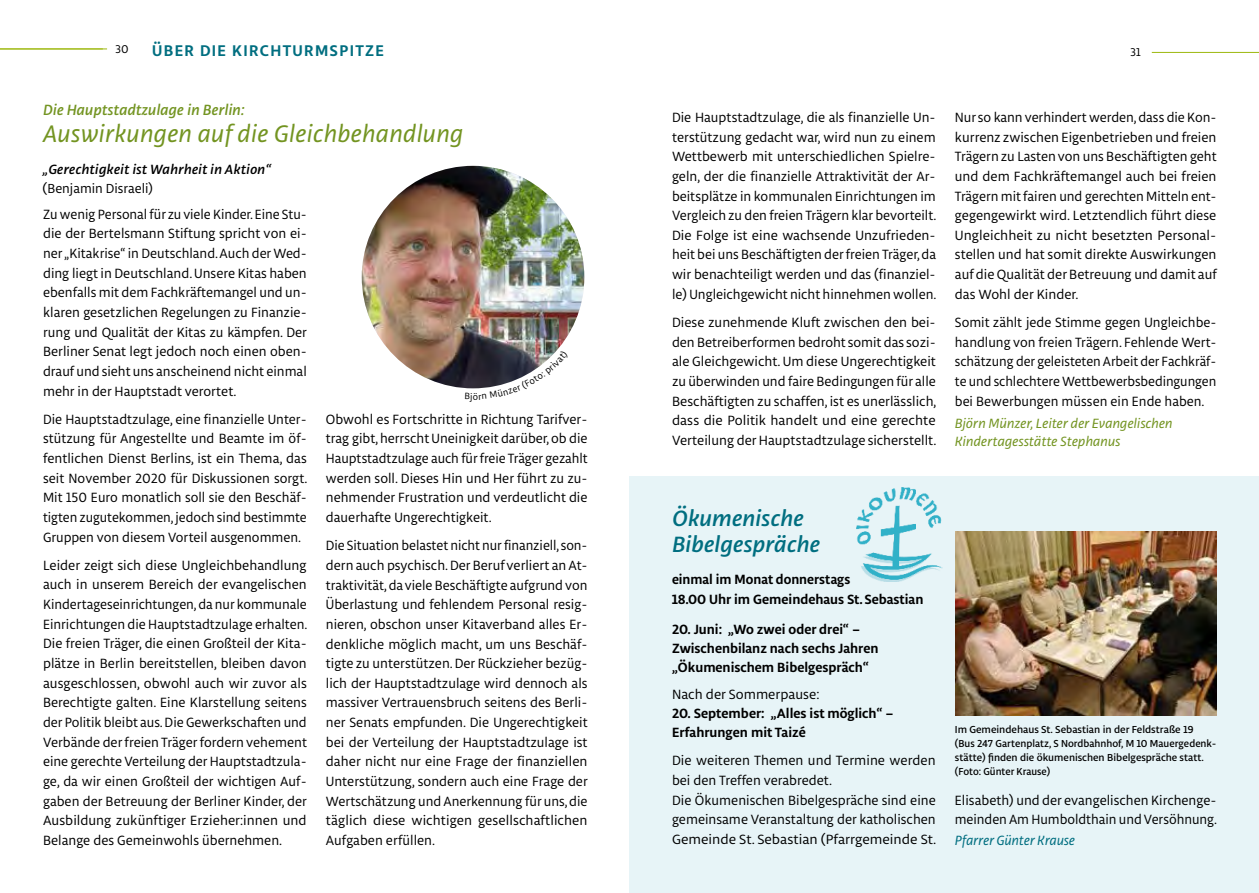
<style>
.page{position:relative;width:1259px;height:893px;background:#fff}
.page>*{position:absolute;margin:0;border:0;box-sizing:border-box;transform-origin:0 0}
.t1{font:italic 25.5px "Libertad";letter-spacing:.01em;color:#739421}
.t2{font:italic 500 23.55px/25.5px "Libertad";letter-spacing:.005em;color:#006e80}
.t3{font:700 16.5px "Libertad";letter-spacing:.08em;color:#006e80}
.t4{font:italic 500 15.75px "Libertad";letter-spacing:.005em;color:#739421}
.t5{font:14.25px/19.6px "Libertad";color:#000;text-align:justify}
.t6{font:14.25px/19.6px "Libertad";color:#000;text-align:justify;scale:.96 1}
.t7{font:700 14.25px/18.9px "Libertad";color:#000}
.t8{font:italic 14.25px/18px "Libertad";color:#739421}
.t9{font:italic 500 14.25px "Libertad";letter-spacing:.01em;color:#000;scale:1.04 1}
.t10{font:italic 14.25px "Libertad";color:#006e80}
.t11{font:13.95px "Libertad";color:#000;scale:1.04 1}
.t12{font:12px "Libertad";color:#000}
.t13{font:500 10.8px/14.2px "Libertad";color:#000}
</style>
<div class="page">
<hr style="left:1151px;top:52px;width:108px;height:1px;background:#9db80e">
<hr style="left:0;top:49px;width:107px;height:1px;background:#9db80e">
<img style="left:362px;top:166px;width:222px;height:222px;border-radius:111px">
<div style="left:629px;top:476px;width:630px;height:417px;background:#e7f4f7"></div>
<img style="left:857px;top:488px;width:85px;height:94px">
<img style="left:956px;top:532px;width:260px;height:183px">
<svg style="left:465px;top:350px;width:92px;height:39px"></svg>
<p class="t12" style="left:115px;top:42px;width:15px">30</p>
<p class="t3" style="left:152px;top:39px;width:233px">ÜBER DIE KIRCHTURMSPITZE</p>
<p class="t12" style="left:1130px;top:45px;width:12px">31</p>
<p class="t4" style="left:43px;top:99px;width:203px">Die Hauptstadtzulage in Berlin:</p>
<h1 class="t1" style="left:43px;top:118px;width:421px">Auswirkungen auf die Gleichbehandlung</h1>
<p class="t9" style="left:43px;top:160px;width:221px">„Gerechtigkeit ist Wahrheit in Aktion“</p>
<p class="t11" style="left:43px;top:180px;width:108px">(Benjamin Disraeli)</p>
<p class="t6" style="left:43px;top:204px;width:276px">Zu wenig Personal für zu viele Kinder. Eine Stu&shy;die der Bertelsmann Stiftung spricht von ei&shy;ner „Kitakrise“ in Deutschland. Auch der Wed&shy;ding liegt in Deutschland. Unsere Kitas haben ebenfalls mit dem Fachkräftemangel und un&shy;klaren gesetzlichen Regelungen zu Finanzie&shy;rung und Qualität der Kitas zu kämpfen. Der Berliner Senat legt jedoch noch einen oben&shy;drauf und sieht uns anscheinend nicht einmal mehr in der Hauptstadt verortet.</p>
<p class="t5" style="left:43px;top:409px;width:266px">Die Hauptstadtzulage, eine finanzielle Unter&shy;stützung für Angestellte und Beamte im öf&shy;fentlichen Dienst Berlins, ist ein Thema, das seit November 2020 für Diskussionen sorgt.<br>Mit 150 Euro monatlich soll sie den Beschäf&shy;tigten zugutekommen, jedoch sind bestimmte Gruppen von diesem Vorteil ausgenommen.</p>
<p class="t5" style="left:43px;top:555px;width:266px">Leider zeigt sich diese Ungleichbehandlung auch in unserem Bereich der evangelischen Kindertageseinrichtungen, da nur kommunale Einrichtungen die Hauptstadtzulage erhalten.<br>Die freien Träger, die einen Großteil der Kita&shy;plätze in Berlin bereitstellen, bleiben davon ausgeschlossen, obwohl auch wir zuvor als Berechtigte galten. Eine Klarstellung seitens der Politik bleibt aus. Die Gewerkschaften und Verbände der freien Träger fordern vehement eine gerechte Verteilung der Hauptstadtzula&shy;ge, da wir einen Großteil der wichtigen Auf&shy;gaben der Betreuung der Berliner Kinder, der Ausbildung zukünftiger Erzieher:innen und Belange des Gemeinwohls übernehmen.</p>
<p class="t5" style="left:326px;top:409px;width:263px">Obwohl es Fortschritte in Richtung Tarifver&shy;trag gibt, herrscht Uneinigkeit darüber, ob die Hauptstadtzulage auch für freie Träger gezahlt werden soll. Dieses Hin und Her führt zu zu&shy;nehmender Frustration und verdeutlicht die dauerhafte Ungerechtigkeit.</p>
<p class="t6" style="left:326px;top:535px;width:274px">Die Situation belastet nicht nur finanziell, son&shy;dern auch psychisch. Der Beruf verliert an At&shy;traktivität, da viele Beschäftigte aufgrund von Überlastung und fehlendem Personal resig&shy;nieren, obschon unser Kitaverband alles Er&shy;denkliche möglich macht, um uns Beschäf&shy;tigte zu unterstützen. Der Rückzieher bezüg&shy;lich der Hauptstadtzulage wird dennoch als massiver Vertrauensbruch seitens des Berli&shy;ner Senats empfunden. Die Ungerechtigkeit bei der Verteilung der Hauptstadtzulage ist daher nicht nur eine Frage der finanziellen Unterstützung, sondern auch eine Frage der Wertschätzung und Anerkennung für uns, die täglich diese wichtigen gesellschaftlichen Aufgaben erfüllen.</p>
<p class="t5" style="left:672px;top:107px;width:266px">Die Hauptstadtzulage, die als finanzielle Un&shy;terstützung gedacht war, wird nun zu einem Wettbewerb mit unterschiedlichen Spielre&shy;geln, der die finanzielle Attraktivität der Ar&shy;beitsplätze in kommunalen Einrichtungen im Vergleich zu den freien Trägern klar bevorteilt.<br>Die Folge ist eine wachsende Unzufrieden&shy;heit bei uns Beschäftigten der freien Träger, da wir benachteiligt werden und das (finanziel&shy;le) Ungleichgewicht nicht hinnehmen wollen.</p>
<p class="t5" style="left:672px;top:312px;width:266px">Diese zunehmende Kluft zwischen den bei&shy;den Betreiberformen bedroht somit das sozi&shy;ale Gleichgewicht. Um diese Ungerechtigkeit zu überwinden und faire Bedingungen für alle Beschäftigten zu schaffen, ist es unerlässlich, dass die Politik handelt und eine gerechte Verteilung der Hauptstadtzulage sicherstellt.</p>
<p class="t5" style="left:955px;top:107px;width:263px">Nur so kann verhindert werden, dass die Kon&shy;kurrenz zwischen Eigenbetrieben und freien Trägern zu Lasten von uns Beschäftigten geht und dem Fachkräftemangel auch bei freien Trägern mit fairen und gerechten Mitteln ent&shy;gegengewirkt wird. Letztendlich führt diese Ungleichheit zu nicht besetzten Personal&shy;stellen und hat somit direkte Auswirkungen auf die Qualität der Betreuung und damit auf das Wohl der Kinder.</p>
<p class="t5" style="left:955px;top:312px;width:263px">Somit zählt jede Stimme gegen Ungleichbe&shy;handlung von freien Trägern. Fehlende Wert&shy;schätzung der geleisteten Arbeit der Fachkräf&shy;te und schlechtere Wettbewerbsbedingungen bei Bewerbungen müssen ein Ende haben.</p>
<p class="t8" style="left:955px;top:414px;width:219px">Björn Münzer, Leiter der Evangelischen<br>Kindertagesstätte Stephanus</p>
<h2 class="t2" style="left:672px;top:505px;width:149px">Ökumenische<br>Bibelgespräche</h2>
<p class="t7" style="left:672px;top:569px;width:253px;line-height:19.5px">einmal im Monat donnerstags<br>18.00 Uhr im Gemeindehaus St. Sebastian</p>
<p class="t7" style="left:672px;top:619px;width:208px">20. Juni: „Wo zwei oder drei“ –<br>Zwischenbilanz nach sechs Jahren „Ökumenischem Bibelgespräch“</p>
<p class="t5" style="left:672px;top:684px;width:149px">Nach der Sommerpause:</p>
<p class="t7" style="left:672px;top:703px;width:223px">20. September: „Alles ist möglich“ –<br>Erfahrungen mit Taizé</p>
<p class="t5" style="left:672px;top:750px;width:266px;text-align:left">Die weiteren Themen und Termine werden bei den Treffen verabredet.<br>Die Ökumenischen Bibelgespräche sind eine gemeinsame Veranstaltung der katholischen Gemeinde St. Sebastian (Pfarrgemeinde St.</p>
<p class="t13" style="left:955px;top:722px;width:261px">Im Gemeindehaus St. Sebastian in der Feldstraße 19 (Bus 247 Gartenplatz, S Nordbahnhof, M 10 Mauergedenk&shy;stätte) finden die ökumenischen Bibelgespräche statt. (Foto: Günter Krause)</p>
<p class="t5" style="left:955px;top:790px;width:264px">Elisabeth) und der evangelischen Kirchenge&shy;meinden Am Humboldthain und Versöhnung.</p>
<p class="t10" style="left:955px;top:831px;width:122px">Pfarrer Günter Krause</p>
</div>
